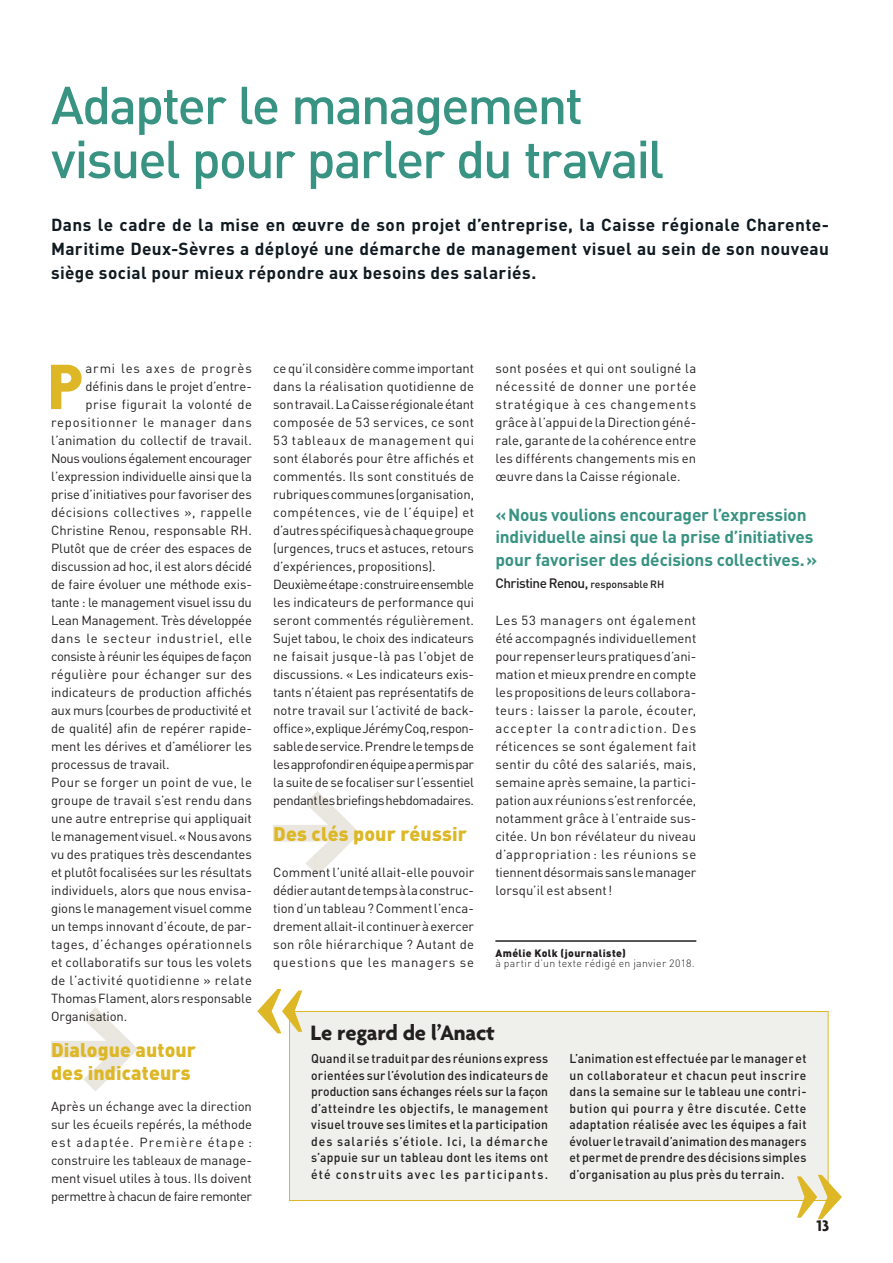
<style>
.page{position:relative;width:893px;height:1263px;background:#fff}
.page>*{position:absolute;margin:0;border:0;box-sizing:border-box;transform-origin:0 0}
.t1{font:700 69.45px "Agenda";color:#ddb725}
.t2{font:500 52.5px/54px "DIN";letter-spacing:-.04em;color:#389382}
.t3{font:700 22.5px "Agenda";letter-spacing:-.01em;color:#231f20}
.t4{font:900 19.5px/22.5px "DIN";letter-spacing:.005em;color:#ddb725}
.t5{font:700 17.25px/24px "DIN";letter-spacing:.02em;color:#101a21;text-align:justify}
.t6{font:700 17.25px/22.5px "DIN";letter-spacing:-.01em;color:#389382}
.t7{font:700 16.5px "Agenda";color:#231f20}
.t8{font:500 13.5px "DIN";letter-spacing:-.04em;color:#231f20}
.t9{font:13.05px/18px "DIN";color:#231f20;text-align:justify}
.t10{font:13.05px "DIN";letter-spacing:.03em;color:#231f20}
.t11{font:13.05px "DIN";letter-spacing:.025em;color:#231f20}
.t12{font:13.05px "DIN";letter-spacing:-.03em;color:#231f20}
.t13{font:13.05px "DIN";letter-spacing:-.035em;color:#231f20}
.t14{font:13.05px "DIN";letter-spacing:.04em;color:#231f20}
.t15{font:13.05px "DIN";letter-spacing:.035em;color:#231f20}
.t16{font:13.05px "DIN";letter-spacing:.05em;color:#231f20}
.t17{font:13.05px "DIN";letter-spacing:.055em;color:#231f20}
.t18{font:13.05px "DIN";letter-spacing:.065em;color:#231f20}
.t19{font:500 12.75px/16.5px "DIN";letter-spacing:.025em;color:#231f20;text-align:justify;scale:.95 1}
.t20{font:300 10.5px "DIN";letter-spacing:.03em;color:#231f20}
.t21{font:900 10.5px "DIN";letter-spacing:.035em;color:#231f20}
.s1{font-size:10.5px}
</style>
<div class="page">
<img style="left:51px;top:1007px;width:86px;height:84px">
<img style="left:273px;top:791px;width:86px;height:84px">
<hr style="left:495px;top:940px;width:201px;height:2px;background:#231f20">
<div style="left:290px;top:1011px;width:538px;height:189px;background:#eff0ec"></div>
<div style="left:289px;top:1011px;width:539px;height:190px;border:1px solid #ddb725"></div>
<svg style="left:257px;top:989px;width:45px;height:44px"></svg>
<svg style="left:797px;top:1175px;width:45px;height:44px"></svg>
<h2 class="t2" style="left:51px;top:84px;width:615px">Adapter le management visuel pour parler du travail</h2>
<p class="t5" style="left:51px;top:215px;width:780px">Dans le cadre de la mise en œuvre de son projet d’entreprise, la Caisse régionale Charente-Maritime Deux-Sèvres a déployé une démarche de management visuel au sein de son nouveau siège social pour mieux répondre aux besoins des salariés.</p>
<h1 class="t1" style="left:47px;top:359px;width:37px">P</h1>
<p class="t18" style="left:86px;top:364px;width:168px">armi les axes de progrès</p>
<p class="t9" style="left:86px;top:379px;width:168px">définis dans le projet d’entre-</p>
<p class="t10" style="left:86px;top:400px;width:168px">prise figurait la volonté de</p>
<p class="t17" style="left:51px;top:418px;width:202px">repositionner le manager dans</p>
<p class="t9" style="left:51px;top:433px;width:202px">l’animation du collectif de travail.</p>
<p class="t13" style="left:51px;top:454px;width:202px">Nous voulions également encourager</p>
<p class="t9" style="left:51px;top:469px;width:202px">l’expression individuelle ainsi que la</p>
<p class="t9" style="left:51px;top:487px;width:202px">prise d’initiatives pour favoriser des</p>
<p class="t10" style="left:51px;top:508px;width:202px">décisions collectives », rappelle</p>
<p class="t9" style="left:51px;top:523px;width:202px">Christine Renou, responsable RH.</p>
<p class="t9" style="left:51px;top:541px;width:202px">Plutôt que de créer des espaces de</p>
<p class="t9" style="left:51px;top:559px;width:202px">discussion ad hoc, il est alors décidé</p>
<p class="t9" style="left:51px;top:577px;width:202px">de faire évoluer une méthode exis-</p>
<p class="t9" style="left:51px;top:595px;width:202px">tante : le management visuel issu du</p>
<p class="t9" style="left:51px;top:613px;width:202px">Lean Management. Très développée</p>
<p class="t16" style="left:51px;top:634px;width:202px">dans le secteur industriel, elle</p>
<p class="t12" style="left:51px;top:652px;width:202px">consiste à réunir les équipes de façon</p>
<p class="t11" style="left:51px;top:670px;width:202px">régulière pour échanger sur des</p>
<p class="t9" style="left:51px;top:685px;width:202px">indicateurs de production affichés</p>
<p class="t9" style="left:51px;top:703px;width:202px">aux murs (courbes de productivité et</p>
<p class="t9" style="left:51px;top:721px;width:202px">de qualité) afin de repérer rapide-</p>
<p class="t9" style="left:51px;top:739px;width:202px">ment les dérives et d’améliorer les</p>
<p class="t9" style="left:51px;top:757px;width:120px">processus de travail.</p>
<p class="t11" style="left:51px;top:778px;width:202px">Pour se forger un point de vue, le</p>
<p class="t9" style="left:51px;top:793px;width:202px">groupe de travail s’est rendu dans</p>
<p class="t9" style="left:51px;top:811px;width:202px">une autre entreprise qui appliquait</p>
<p class="t9" style="left:51px;top:829px;width:202px">le management visuel. « Nous avons</p>
<p class="t9" style="left:51px;top:847px;width:202px">vu des pratiques très descendantes</p>
<p class="t9" style="left:51px;top:865px;width:202px">et plutôt focalisées sur les résultats</p>
<p class="t9" style="left:51px;top:883px;width:202px">individuels, alors que nous envisa-</p>
<p class="t9" style="left:51px;top:901px;width:202px">gions le management visuel comme</p>
<p class="t9" style="left:51px;top:919px;width:202px">un temps innovant d’écoute, de par-</p>
<p class="t15" style="left:51px;top:940px;width:202px">tages, d’échanges opérationnels</p>
<p class="t9" style="left:51px;top:955px;width:202px">et collaboratifs sur tous les volets</p>
<p class="t14" style="left:51px;top:976px;width:202px">de l’activité quotidienne » relate</p>
<p class="t9" style="left:51px;top:991px;width:202px">Thomas Flament, alors responsable</p>
<p class="t9" style="left:51px;top:1009px;width:78px">Organisation.</p>
<h3 class="t4" style="left:51px;top:1041px;width:147px">Dialogue autour des indicateurs</h3>
<p class="t9" style="left:51px;top:1099px;width:202px">Après un échange avec la direction sur les écueils repérés, la méthode est adaptée. Première étape : construire les tableaux de manage&shy;ment visuel utiles à tous. Ils doivent permettre à chacun de faire remonter</p>
<p class="t9" style="left:273px;top:361px;width:202px;text-align:left">ce qu’il considère comme important dans la réalisation quotidienne de son travail. La Caisse régionale étant composée de 53 services, ce sont 53 tableaux de management qui sont élaborés pour être affichés et commentés. Ils sont constitués de rubriques communes (organisation, compétences, vie de l’équipe) et d’autres spécifiques à chaque groupe (urgences, trucs et astuces, retours d’expériences, propositions).<br>Deuxième étape : construire ensemble les indicateurs de performance qui seront commentés régulièrement.<br>Sujet tabou, le choix des indicateurs ne faisait jusque-là pas l’objet de discussions. « Les indicateurs exis&shy;tants n’étaient pas représentatifs de notre travail sur l’activité de back&shy;office », explique Jérémy Coq, respon&shy;sable de service. Prendre le temps de les approfondir en équipe a permis par la suite de se focaliser sur l’essentiel pendant les briefings hebdomadaires.</p>
<h3 class="t4" style="left:273px;top:825px;width:195px">Des clés pour réussir</h3>
<p class="t9" style="left:273px;top:865px;width:202px">Comment l’unité allait-elle pouvoir dédier autant de temps à la construc&shy;tion d’un tableau ? Comment l’enca&shy;drement allait-il continuer à exercer son rôle hiérarchique ? Autant de questions que les managers se</p>
<p class="t9" style="left:495px;top:361px;width:202px">sont posées et qui ont souligné la nécessité de donner une portée stratégique à ces changements grâce à l’appui de la Direction géné&shy;rale, garante de la cohérence entre les différents changements mis en œuvre dans la Caisse régionale.</p>
<h3 class="t6" style="left:495px;top:505px;width:323px">« Nous voulions encourager l’expression individuelle ainsi que la prise d’initiatives pour favoriser des décisions collectives. »</h3>
<p class="t8" style="left:495px;top:578px;width:170px">Christine Renou, <span class="s1">responsable RH</span></p>
<p class="t9" style="left:495px;top:613px;width:202px">Les 53 managers ont également été accompagnés individuellement pour repenser leurs pratiques d’ani&shy;mation et mieux prendre en compte les propositions de leurs collabora&shy;teurs : laisser la parole, écouter, accepter la contradiction. Des réticences se sont également fait sentir du côté des salariés, mais, semaine après semaine, la partici&shy;pation aux réunions s’est renforcée, notamment grâce à l’entraide sus&shy;citée. Un bon révélateur du niveau d’appropriation : les réunions se tiennent désormais sans le manager lorsqu’il est absent !</p>
<p class="t21" style="left:495px;top:949px;width:132px">Amélie Kolk (journaliste)</p>
<p class="t20" style="left:495px;top:960px;width:201px">à partir d’un texte rédigé en janvier 2018.</p>
<h3 class="t3" style="left:311px;top:1024px;width:186px">Le regard de l’Anact</h3>
<p class="t19" style="left:311px;top:1052px;width:251px">Quand il se traduit par des réunions express orientées sur l’évolution des indicateurs de production sans échanges réels sur la façon d’atteindre les objectifs, le management visuel trouve ses limites et la participation des salariés s’étiole. Ici, la démarche s’appuie sur un tableau dont les items ont été construits avec les participants.</p>
<p class="t19" style="left:569px;top:1052px;width:251px">L’animation est effectuée par le manager et un collaborateur et chacun peut inscrire dans la semaine sur le tableau une contri&shy;bution qui pourra y être discutée. Cette adaptation réalisée avec les équipes a fait évoluer le travail d’animation des managers et permet de prendre des décisions simples d’organisation au plus près du terrain.</p>
<p class="t7" style="left:816px;top:1219px;width:14px">13</p>
</div>
